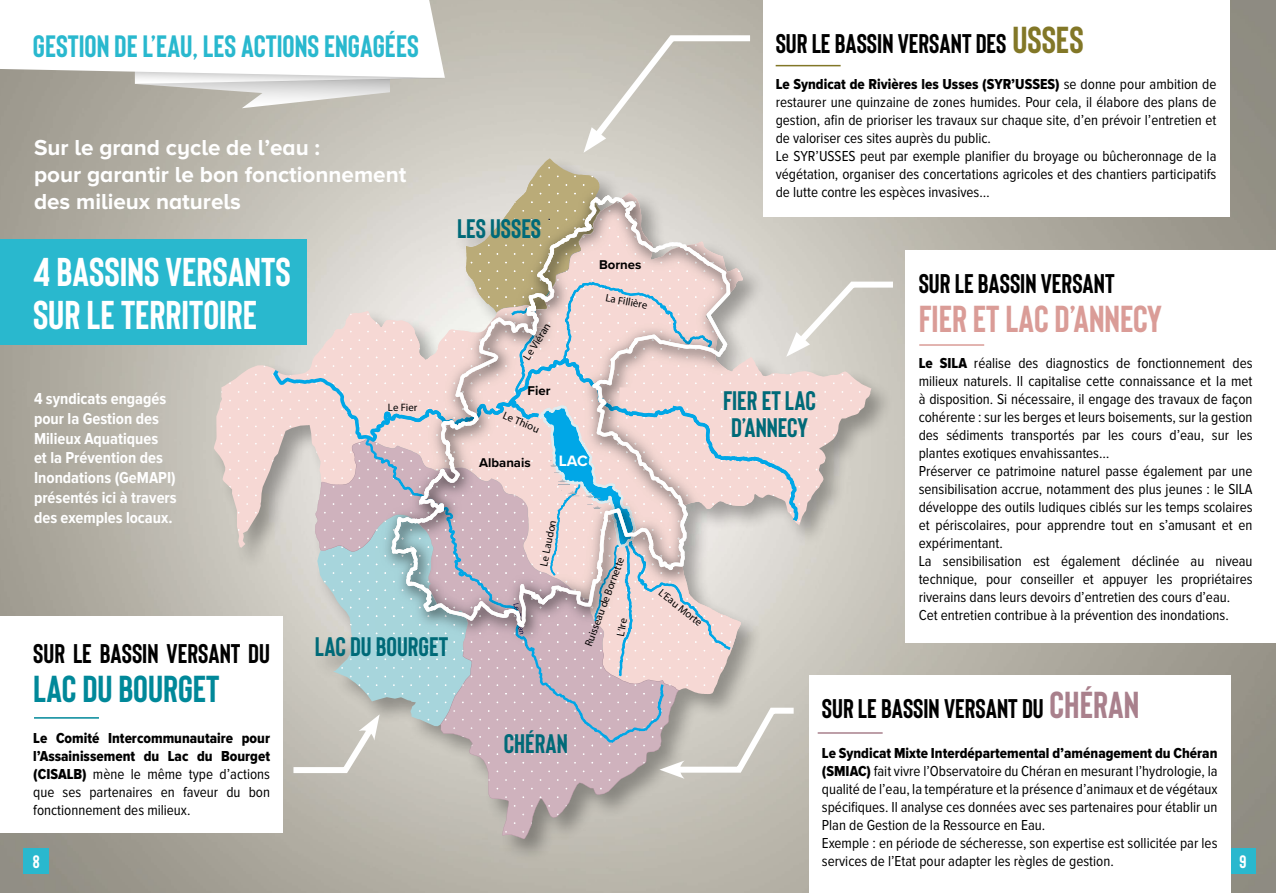
<style>
.page{position:relative;width:1276px;height:893px;background:#fff}
.page>*{position:absolute;margin:0;border:0;box-sizing:border-box;transform-origin:0 0}
.t1{font:700 40.2px/42.6px "Bison";color:#fff}
.t2{font:700 37.5px "Bison";color:#da9c97}
.t3{font:700 37.5px "Bison";color:#089}
.t4{font:700 30.9px "Bison";color:#29b8ce}
.t5{font:700 27px "Bison";color:#000}
.t6{font:700 26.85px/26.8px "Bison";color:#006a78}
.t7{font:700 22.5px/27px "Proxima Nova A";color:#fff}
.t8{font:700 18px "Bison";color:#fff}
.t9{font:700 16.5px/19.8px "Proxima Nova Cond";color:#fff}
.t10{font:700 15.6px "Proxima Nova";color:#fff}
.t11{font:15px/18px "Proxima Nova Cond";color:#000}
.t12{font:15px/18px "Proxima Nova Cond Extrabld";color:#000}
.t13{font:700 13.2px "Proxima Nova";color:#000}
.t14{font:700 10.8px "Rotis Serif";color:#000}
.s1{font-size:37.5px;color:#827727}
.s2{font-family:"Proxima Nova Cond"}
.s3{font-family:"Proxima Nova Cond Extrabld"}
.s4{font-size:37.5px;color:#a9808c}
</style>
<div class="page">
<img style="left:0;top:0;width:1276px;height:893px">
<div style="left:211px;top:156px;width:683px;height:707px;background:#000;opacity:.32"></div>
<svg style="left:214px;top:193px;width:657px;height:501px;background:#d5cdc6"></svg>
<svg style="left:315px;top:684px;width:364px;height:155px;background:#c0b4b2"></svg>
<svg style="left:273px;top:358px;width:525px;height:163px;background:#dfd0cf"></svg>
<svg style="left:365px;top:436px;width:299px;height:307px;background:#c6b2bf"></svg>
<svg style="left:391px;top:195px;width:25px;height:218px;background:#e9dbd7"></svg>
<img style="left:376px;top:413px;width:40px;height:30px">
<img style="left:387px;top:416px;width:29px;height:9px">
<img style="left:376px;top:443px;width:40px;height:10px">
<img style="left:732px;top:385px;width:20px;height:76px">
<img style="left:376px;top:453px;width:40px;height:59px">
<img style="left:688px;top:541px;width:42px;height:109px">
<img style="left:392px;top:484px;width:24px;height:11px">
<svg style="left:388px;top:495px;width:300px;height:189px;background:#d2bfc5"></svg>
<svg style="left:416px;top:116px;width:316px;height:425px;background:#d5ccc7"></svg>
<div style="left:23px;top:848px;width:26px;height:26px;background:#29b8ce"></div>
<div style="left:1230px;top:848px;width:25px;height:26px;background:#29b8ce"></div>
<div style="left:763px;top:0;width:466px;height:217px;background:#fff"></div>
<div style="left:0;top:239px;width:306px;height:105px;background:#29b8ce"></div>
<div style="left:809px;top:675px;width:421px;height:218px;background:#fff"></div>
<div style="left:906px;top:250px;width:370px;height:392px;background:#fff"></div>
<div style="left:0;top:616px;width:283px;height:216px;background:#fff"></div>
<svg style="left:583px;top:32px;width:173px;height:121px;background:#c9c5bd"></svg>
<svg style="left:786px;top:279px;width:113px;height:78px;background:#d3d0c9"></svg>
<svg style="left:659px;top:701px;width:140px;height:78px;background:#c8c5be"></svg>
<svg style="left:287px;top:512px;width:185px;height:264px;background:#bbc7c8"></svg>
<hr style="left:919px;top:344px;width:65px;height:2px;background:#da9c97">
<hr style="left:775px;top:65px;width:65px;height:1px;background:#827727">
<hr style="left:817px;top:732px;width:65px;height:2px;background:#a9808c">
<hr style="left:34px;top:717px;width:65px;height:2px;background:#089">
<svg style="left:0;top:0;width:445px;height:108px"></svg>
<h3 class="t4" style="left:33px;top:29px;width:387px">GESTION DE L’EAU, LES ACTIONS ENGAGÉES</h3>
<h3 class="t7" style="left:34px;top:133px;width:374px">Sur le grand cycle de l’eau :<br>pour garantir le bon fonctionnement des milieux naturels</h3>
<h3 class="t6" style="left:457px;top:215px;width:86px">LES USSES</h3>
<h3 class="t5" style="left:775px;top:28px;width:309px">SUR LE BASSIN VERSANT DES <span class="s1">USSES</span></h3>
<p class="t12" style="left:775px;top:75px;width:442px">Le Syndicat de Rivières les Usses (SYR’USSES) <span class="s2">se donne pour ambition de</span></p>
<p class="t11" style="left:775px;top:93px;width:442px">restaurer une quinzaine de zones humides. Pour cela, il élabore des plans de gestion, afin de prioriser les travaux sur chaque site, d’en prévoir l’entretien et de valoriser ces sites auprès du public.<br>Le SYR’USSES peut par exemple planifier du broyage ou bûcheronnage de la végétation, organiser des concertations agricoles et des chantiers participatifs de lutte contre les espèces invasives…</p>
<h1 class="t1" style="left:33px;top:251px;width:259px">4 BASSINS VERSANTS<br>SUR LE TERRITOIRE</h1>
<p class="t13" style="left:599px;top:255px;width:44px">Bornes</p>
<h3 class="t5" style="left:918px;top:269px;width:197px">SUR LE BASSIN VERSANT</h3>
<h2 class="t2" style="left:918px;top:299px;width:245px">FIER ET LAC D’ANNECY</h2>
<p class="t11" style="left:918px;top:355px;width:335px"><span class="s3">Le SILA</span> réalise des diagnostics de fonctionnement des milieux naturels. Il capitalise cette connaissance et la met à disposition. Si nécessaire, il engage des travaux de façon cohérente : sur les berges et leurs boisements, sur la gestion des sédiments transportés par les cours d’eau, sur les plantes exotiques envahissantes…<br>Préserver ce patrimoine naturel passe également par une sensibilisation accrue, notamment des plus jeunes : le SILA développe des outils ludiques ciblés sur les temps scolaires et périscolaires, pour apprendre tout en s’amusant et en expérimentant.<br>La sensibilisation est également déclinée au niveau technique, pour conseiller et appuyer les propriétaires riverains dans leurs devoirs d’entretien des cours d’eau.<br>Cet entretien contribue à la prévention des inondations.</p>
<p class="t14" style="left:607px;top:291px;width:44px;rotate:10deg">La Fillière</p>
<p class="t14" style="left:520px;top:355px;width:43px;rotate:-58deg">Le Viéran</p>
<p class="t13" style="left:527px;top:381px;width:24px">Fier</p>
<h3 class="t6" style="left:723px;top:387px;width:94px">FIER ET LAC<br>D’ANNECY</h3>
<p class="t9" style="left:34px;top:389px;width:144px">4 syndicats engagés pour la Gestion des<br>Milieux Aquatiques<br>et la Prévention des<br>Inondations (GeMAPI) présentés ici à travers des exemples locaux.</p>
<p class="t14" style="left:388px;top:401px;width:31px">Le Fier</p>
<p class="t14" style="left:506px;top:408px;width:40px;rotate:24deg">Le Thiou</p>
<p class="t13" style="left:479px;top:453px;width:53px">Albanais</p>
<p class="t10" style="left:559px;top:449px;width:30px">LAC</p>
<p class="t14" style="left:537px;top:565px;width:48px;rotate:-79deg">Le Laudon</p>
<p class="t14" style="left:582px;top:644px;width:96px;rotate:-70deg">Ruisseau de Bornette</p>
<p class="t14" style="left:664px;top:586px;width:54px;rotate:39deg">L’Eau Morte</p>
<p class="t14" style="left:614px;top:635px;width:20px;rotate:-79deg">L’Ire</p>
<h3 class="t6" style="left:315px;top:633px;width:135px">LAC DU BOURGET</h3>
<h3 class="t5" style="left:33px;top:639px;width:238px">SUR LE BASSIN VERSANT DU</h3>
<h2 class="t3" style="left:33px;top:669px;width:188px">LAC DU BOURGET</h2>
<p class="t12" style="left:33px;top:729px;width:238px">Le Comité Intercommunautaire pour l’Assainissement du Lac du Bourget</p>
<p class="t11" style="left:33px;top:765px;width:238px;text-align:justify"><span class="s3">(CISALB)</span> mène le même type d’actions que ses partenaires en faveur du bon fonctionnement des milieux.</p>
<h3 class="t5" style="left:822px;top:694px;width:319px">SUR LE BASSIN VERSANT DU <span class="s4">CHÉRAN</span></h3>
<p class="t12" style="left:822px;top:745px;width:397px">Le Syndicat Mixte Interdépartemental d’aménagement du Chéran</p>
<p class="t11" style="left:822px;top:763px;width:397px"><span class="s3">(SMIAC)</span> fait vivre l’Observatoire du Chéran en mesurant l’hydrologie, la qualité de l’eau, la température et la présence d’animaux et de végétaux spécifiques. Il analyse ces données avec ses partenaires pour établir un Plan de Gestion de la Ressource en Eau.<br>Exemple : en période de sécheresse, son expertise est sollicitée par les services de l’Etat pour adapter les règles de gestion.</p>
<h3 class="t6" style="left:504px;top:730px;width:66px">CHÉRAN</h3>
<p class="t8" style="left:33px;top:852px;width:8px">8</p>
<p class="t8" style="left:1239px;top:852px;width:9px">9</p>
</div>
